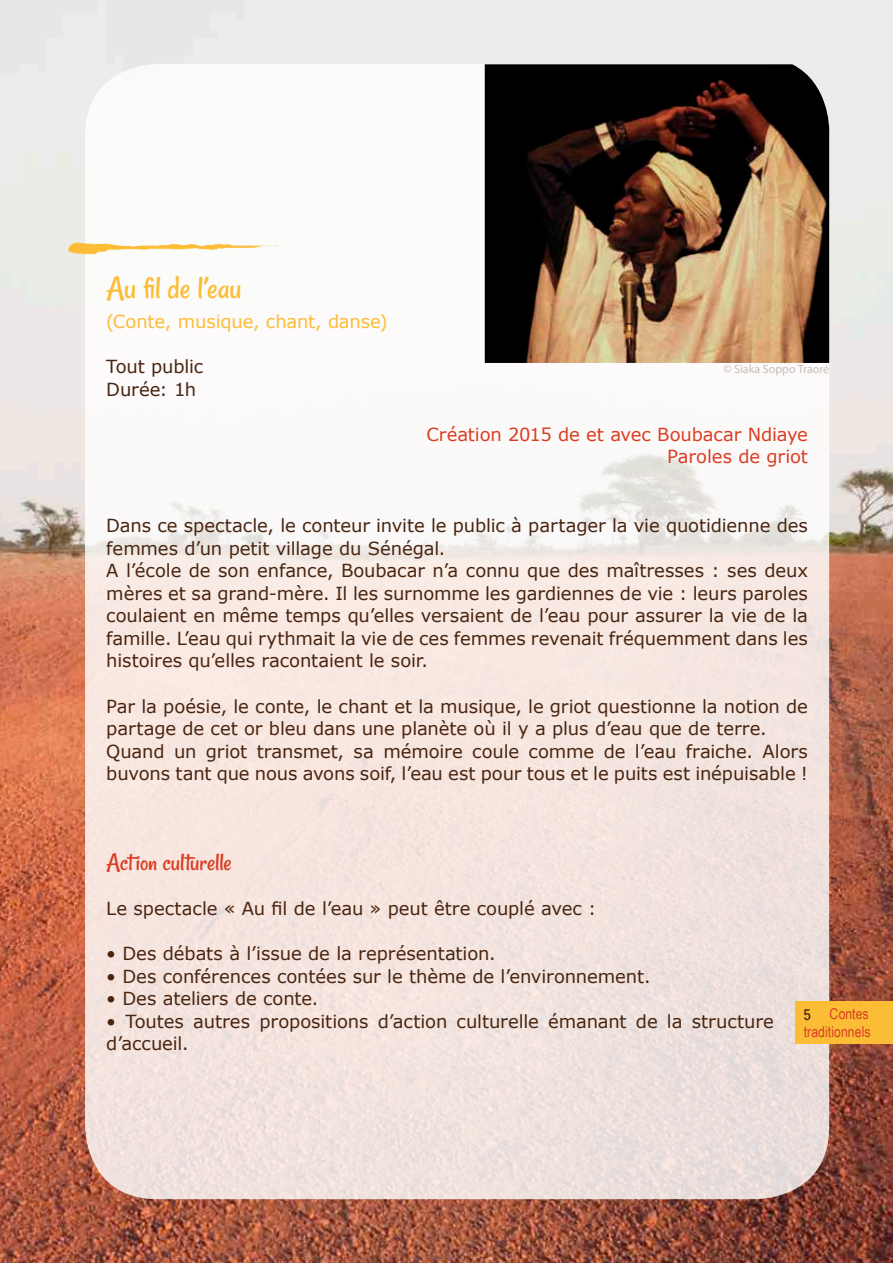
<style>
.page{position:relative;width:893px;height:1263px;background:#fff}
.page>*{position:absolute;margin:0;border:0;box-sizing:border-box;transform-origin:0 0}
.sous_titre{font:33px "Rancho";letter-spacing:-.005em;color:#fbbd36}
.texte_principal{font:25.5px "Rancho";letter-spacing:-.005em;color:#d93e23}
.texte_principal-2{font:18px/22.5px "Verdana";letter-spacing:-.005em;color:#492510}
.texte_principal-3{font:18px "Verdana";letter-spacing:-.01em;color:#d93e23}
.texte_principal-4{font:18px "Verdana";letter-spacing:-.01em;color:#fbbd36}
.t1{font:15px/18px "Arial Narrow";letter-spacing:.005em;color:#d93e23;text-align:right}
.t2{font:15px "Rancho";color:#492510}
.légende{font:12px "Myriad Pro";color:#c8bdb7}
</style>
<div class="page">
<img style="left:0;top:0;width:893px;height:1263px">
<div style="left:85px;top:64px;width:744px;height:1135px;background:linear-gradient(to bottom,#feffff,#efdcd6);border-radius:72px"></div>
<div style="left:795px;top:1001px;width:98px;height:42px;background:#fbbd36"></div>
<svg style="left:68px;top:242px;width:216px;height:13px"></svg>
<img style="left:485px;top:64px;width:344px;height:299px">
<p class="sous_titre" style="left:106px;top:269px;width:137px">Au fil de l’eau</p>
<p class="texte_principal-4" style="left:106px;top:310px;width:283px">(Conte, musique, chant, danse)</p>
<p class="texte_principal-2" style="left:106px;top:356px;width:99px">Tout public</p>
<p class="texte_principal-2" style="left:106px;top:378px;width:91px">Durée: 1h</p>
<p class="légende" style="left:723px;top:362px;width:107px">© Siaka Soppo Traoré</p>
<p class="texte_principal-3" style="left:426px;top:423px;width:383px">Création 2015 de et avec Boubacar Ndiaye</p>
<p class="texte_principal-3" style="left:667px;top:445px;width:142px">Paroles de griot</p>
<p class="texte_principal-2" style="left:106px;top:515px;width:703px">Dans ce spectacle, le conteur invite le public à partager la vie quotidienne des femmes d’un petit village du Sénégal.</p>
<p class="texte_principal-2" style="left:106px;top:560px;width:703px;text-align:justify">A l’école de son enfance, Boubacar n’a connu que des maîtresses : ses deux mères et sa grand-mère. Il les surnomme les gardiennes de vie : leurs paroles coulaient en même temps qu’elles versaient de l’eau pour assurer la vie de la famille. L’eau qui rythmait la vie de ces femmes revenait fréquemment dans les histoires qu’elles racontaient le soir.</p>
<p class="texte_principal-2" style="left:106px;top:695px;width:703px">Par la poésie, le conte, le chant et la musique, le griot questionne la notion de partage de cet or bleu dans une planète où il y a plus d’eau que de terre.</p>
<p class="texte_principal-2" style="left:106px;top:740px;width:703px">Quand un griot transmet, sa mémoire coule comme de l’eau fraiche. Alors buvons tant que nous avons soif, l’eau est pour tous et le puits est inépuisable !</p>
<p class="texte_principal" style="left:106px;top:847px;width:127px">Action culturelle</p>
<p class="texte_principal-2" style="left:106px;top:897px;width:491px">Le spectacle « Au fil de l’eau » peut être couplé avec :</p>
<p class="texte_principal-2" style="left:106px;top:942px;width:391px">• Des débats à l’issue de la représentation.</p>
<p class="texte_principal-2" style="left:106px;top:965px;width:546px">• Des conférences contées sur le thème de l’environnement.</p>
<p class="texte_principal-2" style="left:106px;top:987px;width:214px">• Des ateliers de conte.</p>
<p class="texte_principal-2" style="left:106px;top:1010px;width:669px">• Toutes autres propositions d’action culturelle émanant de la structure d’accueil.</p>
<p class="t1" style="left:804px;top:1004px;width:68px">Contes traditionnels</p>
<p class="t2" style="left:804px;top:1005px;width:9px">5</p>
</div>
